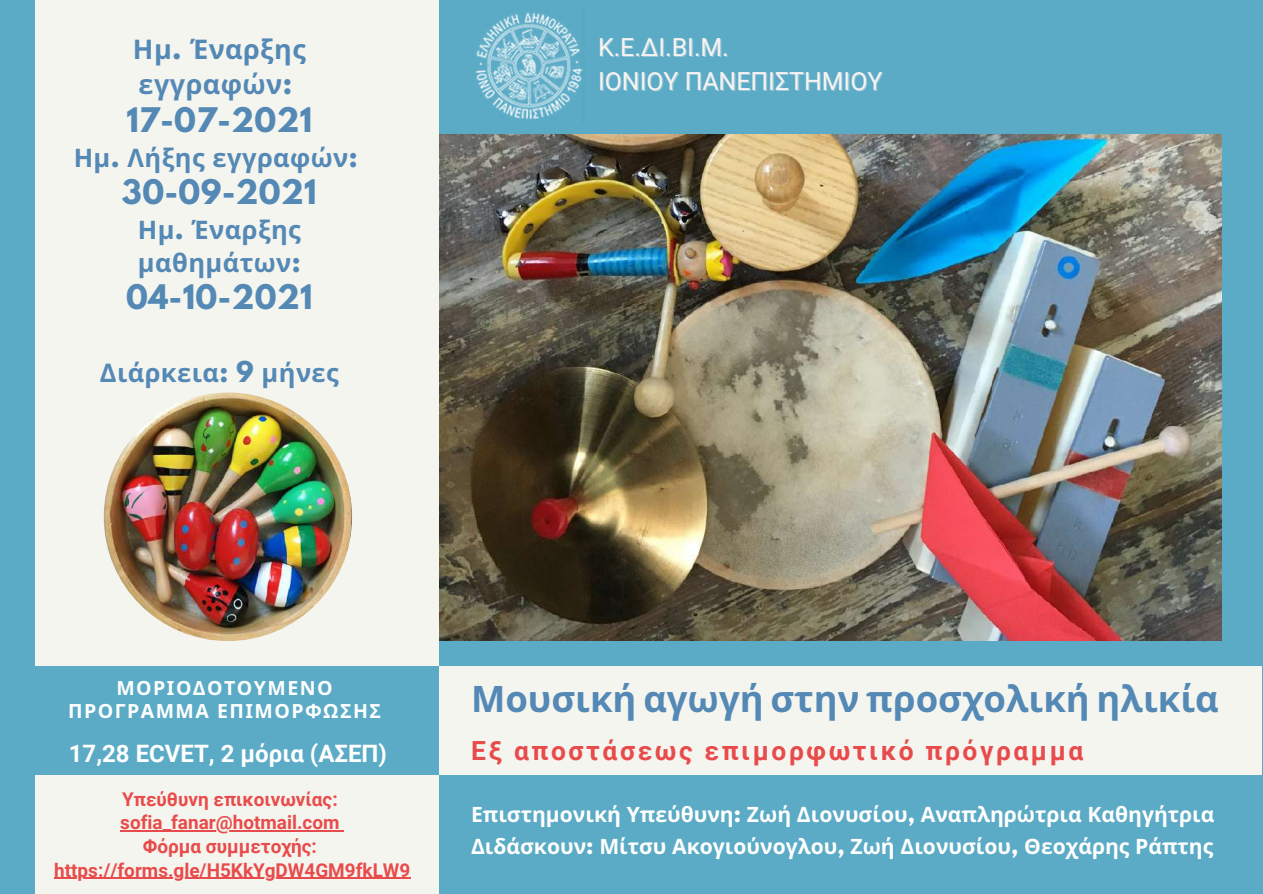
<style>
.page{position:relative;width:1263px;height:894px;background:#fff}
.page>*{position:absolute;margin:0;border:0;box-sizing:border-box;transform-origin:0 0}
.t1{font:700 36.45px "Noto Sans";color:#5488b5}
.t2{font:700 30px "League Spartan";letter-spacing:.015em;color:#5488b5}
.t3{font:700 27px/35px "Noto Sans";letter-spacing:.015em;color:#5488b5}
.t4{font:700 26.4px "Roboto";letter-spacing:.1em;color:#e84b4b}
.t5{font:700 25.5px/33.2px "Noto Sans";letter-spacing:.015em;color:#5488b5}
.t6{font:24.9px/33.8px "Roboto";color:#f8f3f2}
.t7{font:700 24px "Roboto";color:#fff}
.t8{font:700 21.15px/32.5px "Noto Sans";color:#fff}
.t9{font:700 19.5px/22.5px "Noto Sans";letter-spacing:.075em;color:#fff;text-align:center}
.t10{font:700 18.9px/23.5px "Roboto";color:#e84b4b;text-align:center}
.s1{font-family:"League Spartan"}
</style>
<div class="page">
<div style="left:0;top:0;width:1263px;height:893px;background:#5babc6"></div>
<img style="left:439px;top:134px;width:782px;height:506px">
<div style="left:439px;top:666px;width:823px;height:108px;background:#f5f5ef"></div>
<div style="left:35px;top:0;width:404px;height:893px;background:#f5f5ef"></div>
<div style="left:0;top:666px;width:439px;height:108px;background:#5babc6"></div>
<img style="left:475px;top:9px;width:108px;height:111px">
<img style="left:104px;top:392px;width:248px;height:249px;border-radius:50%">
<hr style="left:120px;top:830px;width:220px;height:1px;background:#e84b4b">
<hr style="left:54px;top:877px;width:356px;height:1px;background:#e84b4b">
<p class="t3" style="left:133px;top:31px;width:174px">Ημ<span class="s1">.</span> Έναρξης εγγραφών<span class="s1">:</span></p>
<h2 class="t2" style="left:126px;top:105px;width:187px">17-07-2021</h2>
<p class="t5" style="left:74px;top:140px;width:285px">Ημ<span class="s1">.</span> Λήξης εγγραφών<span class="s1">:</span></p>
<h2 class="t2" style="left:122px;top:176px;width:196px">30-09-2021</h2>
<p class="t5" style="left:138px;top:212px;width:165px">Ημ<span class="s1">.</span> Έναρξης μαθημάτων<span class="s1">:</span></p>
<h2 class="t2" style="left:126px;top:281px;width:188px">04-10-2021</h2>
<p class="t5" style="left:100px;top:356px;width:241px">Διάρκεια<span class="s1">: 9</span> μήνες</p>
<p class="t6" style="left:598px;top:30px;width:286px">Κ.Ε.ΔΙ.ΒΙ.Μ.<br>ΙΟΝΙΟΥ ΠΑΝΕΠΙΣΤΗΜΙΟΥ</p>
<p class="t9" style="left:68px;top:676px;width:314px">ΜΟΡΙΟΔΟΤΟΥΜΕΝΟ<br>ΠΡΟΓΡΑΜΜΑ ΕΠΙΜΟΡΦΩΣΗΣ</p>
<p class="t7" style="left:69px;top:739px;width:320px">17,28 ECVET, 2 μόρια (ΑΣΕΠ)</p>
<p class="t10" style="left:54px;top:787px;width:358px">Υπεύθυνη επικοινωνίας: sofia_fanar@hotmail.com<br>Φόρμα συμμετοχής: https://forms.gle/H5KkYgDW4GM9fkLW9</p>
<h1 class="t1" style="left:471px;top:672px;width:749px">Μουσική αγωγή στην προσχολική ηλικία</h1>
<p class="t4" style="left:471px;top:735px;width:614px">Εξ αποστάσεως επιμορφωτικό πρόγραμμα</p>
<p class="t8" style="left:471px;top:796px;width:745px">Επιστημονική Υπεύθυνη<span class="s1">:</span> Ζωή Διονυσίου<span class="s1">,</span> Αναπληρώτρια Καθηγήτρια<br>Διδάσκουν<span class="s1">:</span> Μίτσυ Ακογιούνογλου<span class="s1">,</span> Ζωή Διονυσίου<span class="s1">,</span> Θεοχάρης Ράπτης</p>
</div>
